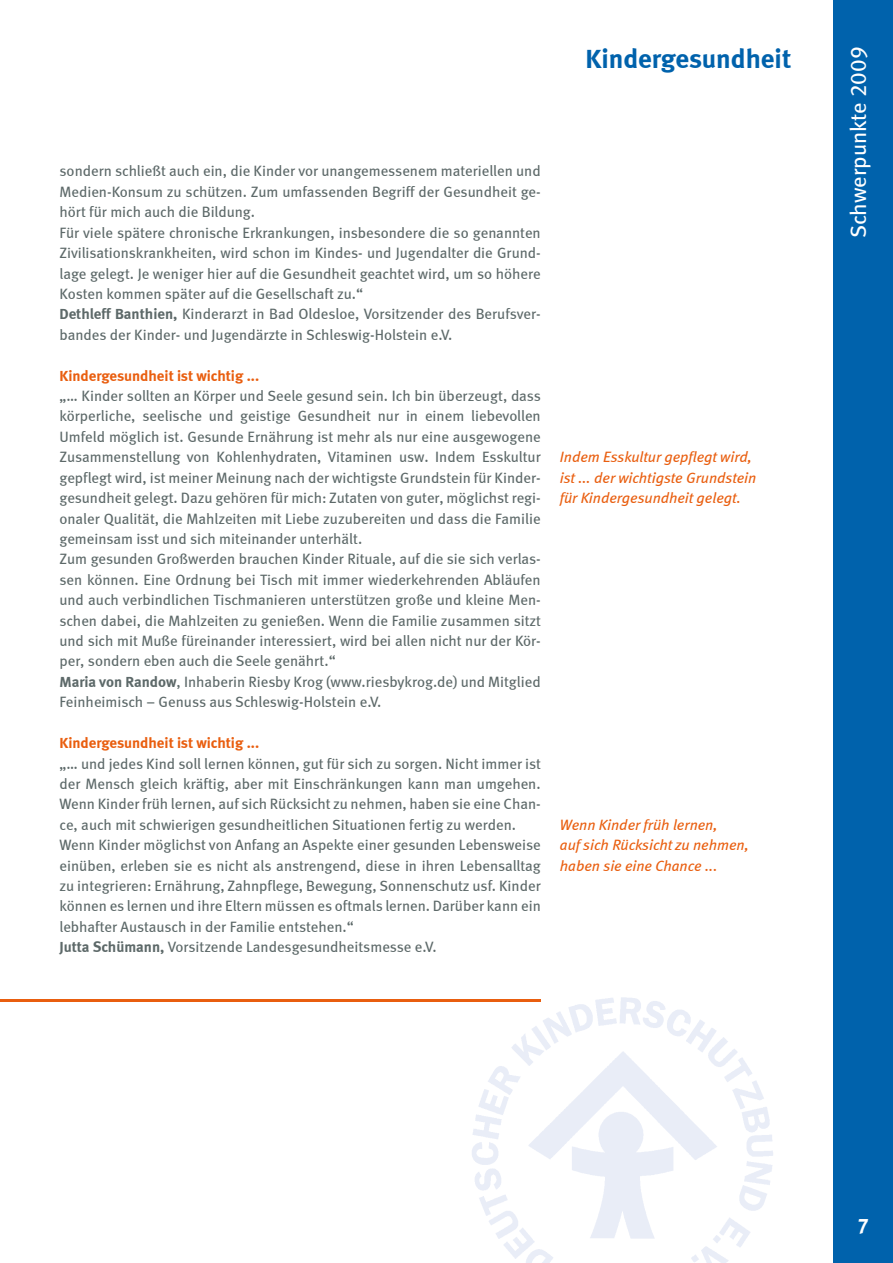
<style>
.page{position:relative;width:893px;height:1263px;background:#fff}
.page>*{position:absolute;margin:0;border:0;box-sizing:border-box;transform-origin:0 0}
.t1{font:27px "Meta Bold LF";color:#0062ac}
.t2{font:22.5px "Meta Book LF";color:#fff}
.t3{font:20.85px "Meta Bold LF";color:#fff}
.t4{font:15px/20.4px "Meta Book LF";color:#5d6969}
.t5{font:italic 15px/20.4px "Meta Book LF";color:#e95e0f}
.t6{font:15px "Meta Bold LF";color:#e95e0f}
.s1{font-family:"Meta Bold LF"}
</style>
<div class="page">
<div style="left:833px;top:0;width:60px;height:1263px;background:#0062ac"></div>
<img style="left:466px;top:997px;width:307px;height:266px">
<hr style="left:0;top:999px;width:541px;height:2px;background:#e95e0f">
<p class="t4" style="left:60px;top:161px;width:483px">sondern schließt auch ein, die Kinder vor unangemessenem materiellen und Medien-Konsum zu schützen. Zum umfassenden Begriff der Gesundheit ge&shy;hört für mich auch die Bildung.<br>Für viele spätere chronische Erkrankungen, insbesondere die so genannten Zivilisationskrankheiten, wird schon im Kindes- und Jugendalter die Grund&shy;lage gelegt. Je weniger hier auf die Gesundheit geachtet wird, um so höhere Kosten kommen später auf die Gesellschaft zu.“<br><span class="s1">Dethleff Banthien,</span> Kinderarzt in Bad Oldesloe, Vorsitzender des Berufsver&shy;bandes der Kinder- und Jugendärzte in Schleswig-Holstein e.V.</p>
<p class="t6" style="left:60px;top:366px;width:201px">Kindergesundheit ist wichtig ...</p>
<p class="t4" style="left:60px;top:385px;width:483px">„… Kinder sollten an Körper und Seele gesund sein. Ich bin überzeugt, dass körperliche, seelische und geistige Gesundheit nur in einem liebevollen Umfeld möglich ist. Gesunde Ernährung ist mehr als nur eine ausgewogene Zusammenstellung von Kohlenhydraten, Vitaminen usw. Indem Esskultur gepflegt wird, ist meiner Meinung nach der wichtigste Grundstein für Kinder&shy;gesundheit gelegt. Dazu gehören für mich: Zutaten von guter, möglichst regi&shy;onaler Qualität, die Mahlzeiten mit Liebe zuzubereiten und dass die Familie gemeinsam isst und sich miteinander unterhält.<br>Zum gesunden Großwerden brauchen Kinder Rituale, auf die sie sich verlas&shy;sen können. Eine Ordnung bei Tisch mit immer wiederkehrenden Abläufen und auch verbindlichen Tischmanieren unterstützen große und kleine Men&shy;schen dabei, die Mahlzeiten zu genießen. Wenn die Familie zusammen sitzt und sich mit Muße füreinander interessiert, wird bei allen nicht nur der Kör&shy;per, sondern eben auch die Seele genährt.“<br><span class="s1">Maria von Randow</span>, Inhaberin Riesby Krog (www.riesbykrog.de) und Mitglied Feinheimisch – Genuss aus Schleswig-Holstein e.V.</p>
<p class="t6" style="left:60px;top:734px;width:201px">Kindergesundheit ist wichtig ...</p>
<p class="t4" style="left:60px;top:753px;width:483px">„… und jedes Kind soll lernen können, gut für sich zu sorgen. Nicht immer ist der Mensch gleich kräftig, aber mit Einschränkungen kann man umgehen.<br>Wenn Kinder früh lernen, auf sich Rücksicht zu nehmen, haben sie eine Chan&shy;ce, auch mit schwierigen gesundheitlichen Situationen fertig zu werden.<br>Wenn Kinder möglichst von Anfang an Aspekte einer gesunden Lebensweise einüben, erleben sie es nicht als anstrengend, diese in ihren Lebensalltag zu integrieren: Ernährung, Zahnpflege, Bewegung, Sonnenschutz usf. Kinder können es lernen und ihre Eltern müssen es oftmals lernen. Darüber kann ein lebhafter Austausch in der Familie entstehen.“<br><span class="s1">Jutta Schümann,</span> Vorsitzende Landesgesundheitsmesse e.V.</p>
<h1 class="t1" style="left:585px;top:43px;width:207px">Kindergesundheit</h1>
<h2 class="t2" style="left:845px;top:238px;width:193px;rotate:-90deg">Schwerpunkte 2009</h2>
<p class="t5" style="left:560px;top:447px;width:198px">Indem Esskultur gepflegt wird, ist ... der wichtigste Grundstein für Kindergesundheit gelegt.</p>
<p class="t5" style="left:560px;top:814px;width:191px">Wenn Kinder früh lernen,<br>auf sich Rücksicht zu nehmen, haben sie eine Chance ...</p>
<h3 class="t3" style="left:857px;top:1214px;width:13px">7</h3>
</div>
